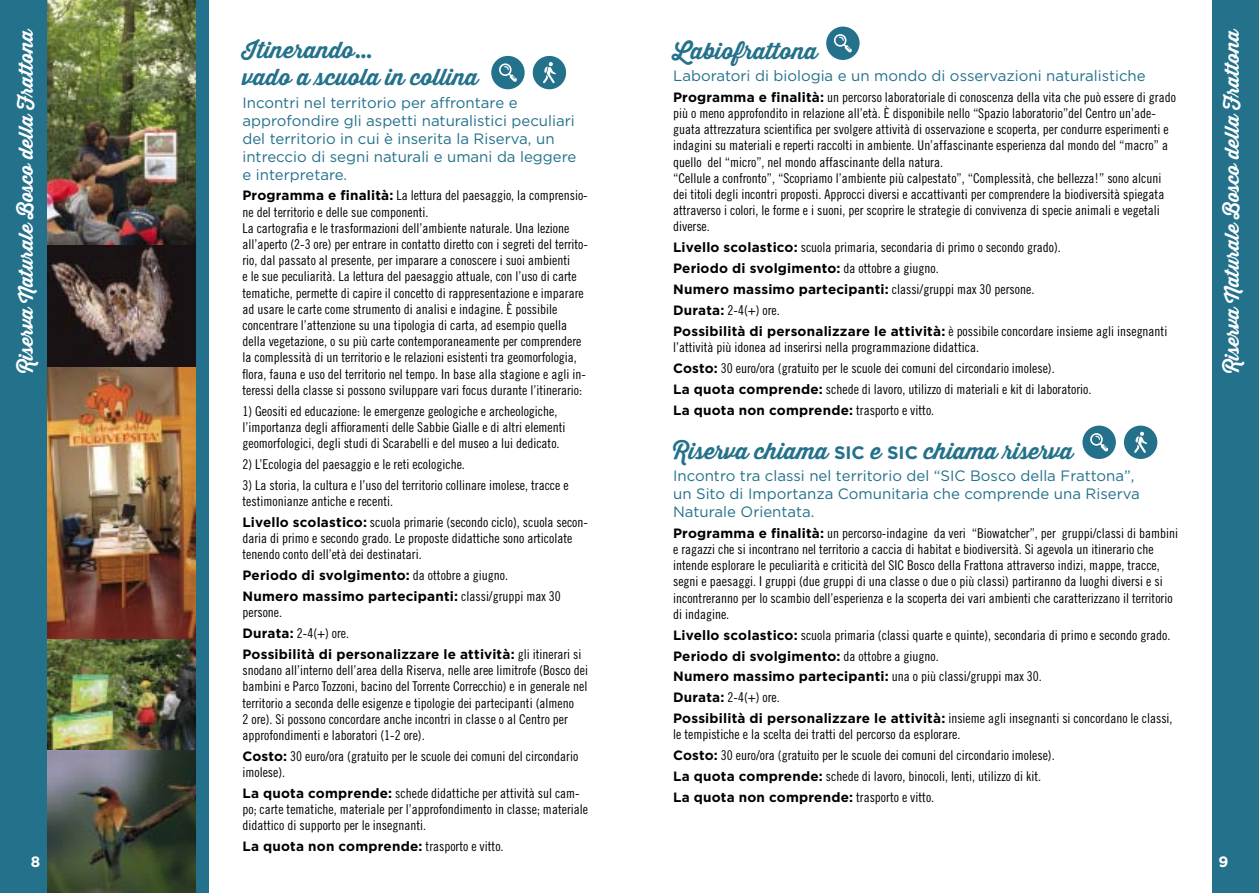
<style>
.page{position:relative;width:1259px;height:893px;background:#fff}
.page>*{position:absolute;margin:0;border:0;box-sizing:border-box;transform-origin:0 0}
.frattona_titioli{font:700 22.5px "Thirsty Script";color:#23718b}
.contenuti{font:700 19.5px "Thirsty Script";color:#fff}
.frattona_sottootitol{font:15px/18px "Gotham";color:#23718b}
.t1{font:700 15px "Gotham";color:#fff}
.contenuti-2{font:13.5px/16.2px "Trade Gothic LT Std Cn 18";color:#000}
.no_a_capo{font:13.5px/16.2px "Trade Gothic LT Std Cn 18";color:#000}
.contenuti-3{font:700 13.5px/16.2px "Gotham";letter-spacing:.015em;color:#000}
.titoli_verticali{font:700 13.35px "Gotham";color:#fff}
.s1{font-family:"Gotham";font-weight:700}
.s2{font-family:"Trade Gothic LT Std Cn 18";font-weight:400}
.s3{font-family:"Gotham";font-size:18px}
</style>
<div class="page">
<img style="left:47px;top:749px;width:149px;height:144px">
<img style="left:47px;top:639px;width:149px;height:110px">
<img style="left:47px;top:245px;width:149px;height:123px">
<img style="left:47px;top:368px;width:149px;height:271px">
<img style="left:47px;top:0;width:149px;height:245px">
<div style="left:0;top:0;width:47px;height:893px;background:#23718b"></div>
<div style="left:196px;top:0;width:12px;height:893px;background:#23718b"></div>
<div style="left:1212px;top:0;width:47px;height:893px;background:#23718b"></div>
<div style="left:491px;top:56px;width:33px;height:33px;background:#23718b;border-radius:50%"></div>
<svg style="left:499px;top:63px;width:18px;height:19px"></svg>
<div style="left:533px;top:56px;width:33px;height:33px;background:#23718b;border-radius:50%"></div>
<svg style="left:543px;top:62px;width:13px;height:21px"></svg>
<div style="left:1082px;top:426px;width:34px;height:33px;background:#23718b;border-radius:50%"></div>
<svg style="left:1090px;top:433px;width:18px;height:19px"></svg>
<div style="left:1124px;top:426px;width:33px;height:33px;background:#23718b;border-radius:50%"></div>
<svg style="left:1134px;top:431px;width:13px;height:22px"></svg>
<div style="left:826px;top:27px;width:33px;height:33px;background:#23718b;border-radius:50%"></div>
<svg style="left:834px;top:34px;width:18px;height:19px"></svg>
<p class="contenuti" style="left:11px;top:373px;width:346px;rotate:-90deg">Riserva Naturale Bosco della Frattona</p>
<p class="contenuti" style="left:1217px;top:373px;width:346px;rotate:-90deg">Riserva Naturale Bosco della Frattona</p>
<p class="titoli_verticali" style="left:11px;top:362px;width:329px;rotate:-90deg">RISERVA NATURALE BOSCO DELLA FRATTONA</p>
<p class="frattona_titioli" style="left:242px;top:33px;width:132px">Itinerando…</p>
<p class="frattona_titioli" style="left:242px;top:60px;width:237px">vado a scuola in collina</p>
<p class="frattona_sottootitol" style="left:242px;top:93px;width:335px">Incontri nel territorio per affrontare e approfondire gli aspetti naturalistici peculiari del territorio in cui è inserita la Riserva, un intreccio di segni naturali e umani da leggere e interpretare.</p>
<p class="contenuti-2" style="left:242px;top:187px;width:347px"><span class="s1">Programma e finalità:</span> La lettura del paesaggio, la comprensio&shy;ne del territorio e delle sue componenti.</p>
<p class="no_a_capo" style="left:242px;top:220px;width:347px">La cartografia e le trasformazioni dell’ambiente naturale. Una lezione all’aperto (2-3 ore) per entrare in contatto diretto con i segreti del territo&shy;rio, dal passato al presente, per imparare a conoscere i suoi ambienti<br>e le sue peculiarità. La lettura del paesaggio attuale, con l’uso di carte tematiche, permette di capire il concetto di rappresentazione e imparare ad usare le carte come strumento di analisi e indagine. È possibile concentrare l’attenzione su una tipologia di carta, ad esempio quella della vegetazione, o su più carte contemporaneamente per comprendere la complessità di un territorio e le relazioni esistenti tra geomorfologia, flora, fauna e uso del territorio nel tempo. In base alla stagione e agli in&shy;teressi della classe si possono sviluppare vari focus durante l’itinerario:</p>
<p class="contenuti-2" style="left:242px;top:403px;width:325px">1) Geositi ed educazione: le emergenze geologiche e archeologiche, l’importanza degli affioramenti delle Sabbie Gialle e di altri elementi geomorfologici, degli studi di Scarabelli e del museo a lui dedicato.</p>
<p class="contenuti-2" style="left:242px;top:456px;width:224px">2) L’Ecologia del paesaggio e le reti ecologiche.</p>
<p class="contenuti-2" style="left:242px;top:477px;width:328px">3) La storia, la cultura e l’uso del territorio collinare imolese, tracce e testimonianze antiche e recenti.</p>
<p class="contenuti-2" style="left:242px;top:514px;width:347px"><span class="s1">Livello scolastico:</span> scuola primarie (secondo ciclo), scuola secon&shy;daria di primo e secondo grado. Le proposte didattiche sono articolate tenendo conto dell’età dei destinatari.</p>
<p class="contenuti-3" style="left:242px;top:567px;width:267px">Periodo di svolgimento: <span class="s2">da ottobre a giugno.</span></p>
<p class="contenuti-3" style="left:242px;top:588px;width:320px">Numero massimo partecipanti: <span class="s2">classi/gruppi max 30 persone.</span></p>
<p class="contenuti-2" style="left:242px;top:625px;width:108px"><span class="s1">Durata:</span> 2-4(+) ore.</p>
<p class="contenuti-2" style="left:242px;top:646px;width:347px"><span class="s1">Possibilità di personalizzare le attività:</span> gli itinerari si snodano all’interno dell’area della Riserva, nelle aree limitrofe (Bosco dei bambini e Parco Tozzoni, bacino del Torrente Correcchio) e in generale nel territorio a seconda delle esigenze e tipologie dei partecipanti (almeno<br>2 ore). Si possono concordare anche incontri in classe o al Centro per approfondimenti e laboratori (1-2 ore).</p>
<p class="contenuti-2" style="left:242px;top:748px;width:337px"><span class="s1">Costo:</span> 30 euro/ora (gratuito per le scuole dei comuni del circondario imolese).</p>
<p class="contenuti-2" style="left:242px;top:785px;width:347px"><span class="s1">La quota comprende:</span> schede didattiche per attività sul cam&shy;po; carte tematiche, materiale per l’approfondimento in classe; materiale didattico di supporto per le insegnanti.</p>
<p class="contenuti-3" style="left:242px;top:838px;width:263px">La quota non comprende: <span class="s2">trasporto e vitto.</span></p>
<p class="frattona_titioli" style="left:673px;top:34px;width:146px">Labiofrattona</p>
<p class="frattona_sottootitol" style="left:673px;top:66px;width:474px">Laboratori di biologia e un mondo di osservazioni naturalistiche</p>
<p class="contenuti-2" style="left:673px;top:89px;width:504px"><span class="s1">Programma e finalità:</span> un percorso laboratoriale di conoscenza della vita che può essere di grado più o meno approfondito in relazione all’età. È disponibile nello “Spazio laboratorio”del Centro un’ade&shy;guata attrezzatura scientifica per svolgere attività di osservazione e scoperta, per condurre esperimenti e indagini su materiali e reperti raccolti in ambiente. Un’affascinante esperienza dal mondo del “macro” a quello del “micro”, nel mondo affascinante della natura.</p>
<p class="no_a_capo" style="left:673px;top:170px;width:493px">“Cellule a confronto”, “Scopriamo l’ambiente più calpestato”, “Complessità, che bellezza!” sono alcuni dei titoli degli incontri proposti. Approcci diversi e accattivanti per comprendere la biodiversità spiegata attraverso i colori, le forme e i suoni, per scoprire le strategie di convivenza di specie animali e vegetali diverse.</p>
<p class="contenuti-2" style="left:673px;top:239px;width:389px"><span class="s1">Livello scolastico:</span> scuola primaria, secondaria di primo o secondo grado).</p>
<p class="contenuti-3" style="left:673px;top:260px;width:267px">Periodo di svolgimento: <span class="s2">da ottobre a giugno.</span></p>
<p class="contenuti-3" style="left:673px;top:281px;width:363px">Numero massimo partecipanti: <span class="s2">classi/gruppi max 30 persone.</span></p>
<p class="contenuti-2" style="left:673px;top:302px;width:108px"><span class="s1">Durata:</span> 2-4(+) ore.</p>
<p class="contenuti-2" style="left:673px;top:323px;width:496px"><span class="s1">Possibilità di personalizzare le attività:</span> è possibile concordare insieme agli insegnanti l’attività più idonea ad inserirsi nella programmazione didattica.</p>
<p class="contenuti-2" style="left:673px;top:360px;width:383px"><span class="s1">Costo:</span> 30 euro/ora (gratuito per le scuole dei comuni del circondario imolese).</p>
<p class="contenuti-2" style="left:673px;top:381px;width:420px"><span class="s1">La quota comprende:</span> schede di lavoro, utilizzo di materiali e kit di laboratorio.</p>
<p class="contenuti-3" style="left:673px;top:401px;width:263px">La quota non comprende: <span class="s2">trasporto e vitto.</span></p>
<p class="frattona_titioli" style="left:673px;top:434px;width:402px">Riserva chiama <span class="s3">SIC</span> e <span class="s3">SIC</span> chiama riserva</p>
<p class="frattona_sottootitol" style="left:673px;top:466px;width:468px">Incontro tra classi nel territorio del “SIC Bosco della Frattona”, un Sito di Importanza Comunitaria che comprende una Riserva<br>Naturale Orientata.</p>
<p class="contenuti-2" style="left:673px;top:525px;width:506px"><span class="s1">Programma e finalità:</span> un percorso-indagine da veri “Biowatcher”, per gruppi/classi di bambini e ragazzi che si incontrano nel territorio a caccia di habitat e biodiversità. Si agevola un itinerario che intende esplorare le peculiarità e criticità del SIC Bosco della Frattona attraverso indizi, mappe, tracce, segni e paesaggi. I gruppi (due gruppi di una classe o due o più classi) partiranno da luoghi diversi e si incontreranno per lo scambio dell’esperienza e la scoperta dei vari ambienti che caratterizzano il territorio di indagine.</p>
<p class="contenuti-2" style="left:673px;top:627px;width:499px"><span class="s1">Livello scolastico:</span> scuola primaria (classi quarte e quinte), secondaria di primo e secondo grado.</p>
<p class="contenuti-3" style="left:673px;top:647px;width:267px">Periodo di svolgimento: <span class="s2">da ottobre a giugno.</span></p>
<p class="contenuti-3" style="left:673px;top:668px;width:370px">Numero massimo partecipanti: <span class="s2">una o più classi/gruppi max 30.</span></p>
<p class="contenuti-2" style="left:673px;top:689px;width:108px"><span class="s1">Durata:</span> 2-4(+) ore.</p>
<p class="contenuti-2" style="left:673px;top:710px;width:501px"><span class="s1">Possibilità di personalizzare le attività:</span> insieme agli insegnanti si concordano le classi, le tempistiche e la scelta dei tratti del percorso da esplorare.</p>
<p class="contenuti-2" style="left:673px;top:747px;width:383px"><span class="s1">Costo:</span> 30 euro/ora (gratuito per le scuole dei comuni del circondario imolese).</p>
<p class="contenuti-2" style="left:673px;top:768px;width:369px"><span class="s1">La quota comprende:</span> schede di lavoro, binocoli, lenti, utilizzo di kit.</p>
<p class="contenuti-3" style="left:673px;top:789px;width:263px">La quota non comprende: <span class="s2">trasporto e vitto.</span></p>
<p class="t1" style="left:31px;top:853px;width:11px">8</p>
<p class="t1" style="left:1218px;top:853px;width:11px">9</p>
</div>
